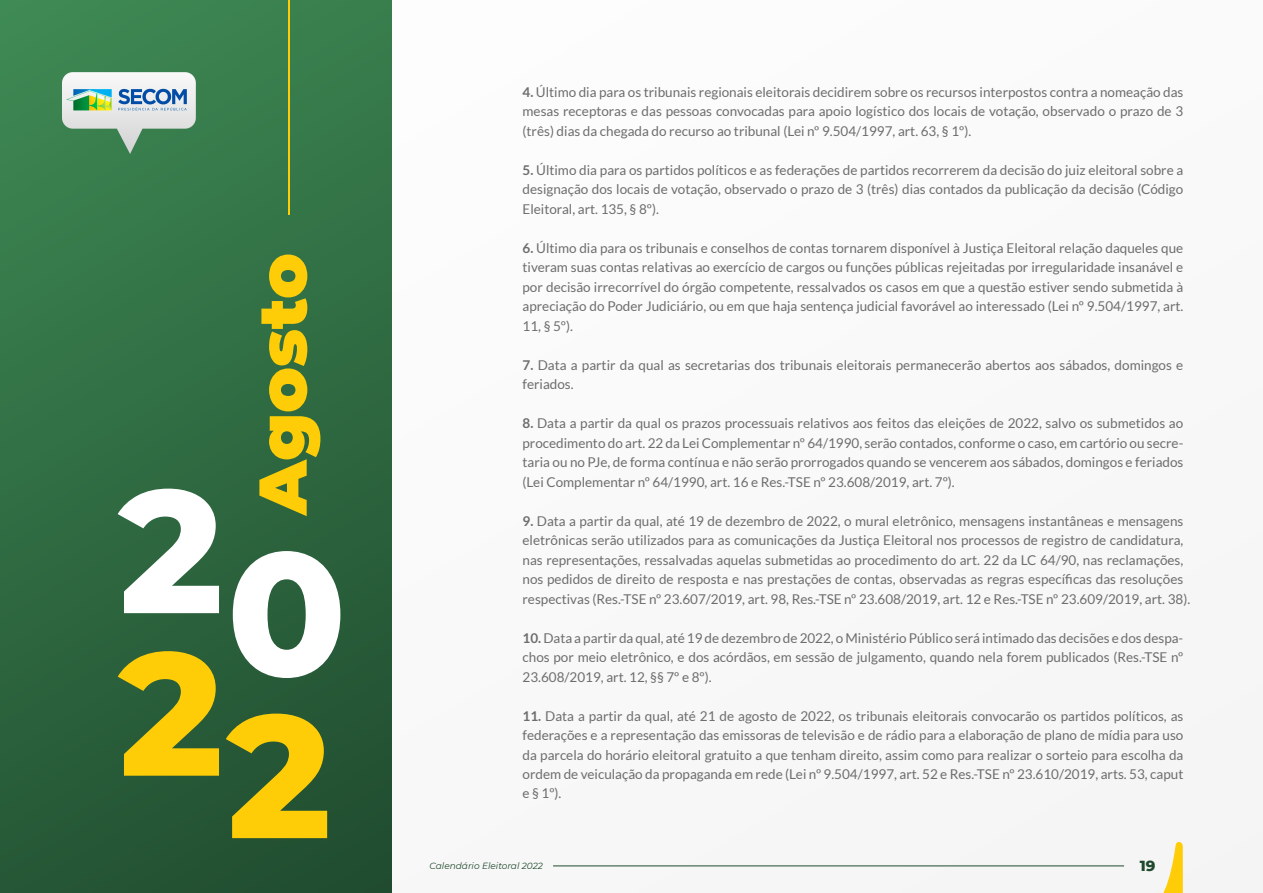
<style>
.page{position:relative;width:1263px;height:893px;background:#f9f9f9}
.page>*{position:absolute;margin:0;border:0;box-sizing:border-box;transform-origin:0 0}
.t1{font:800 174.45px "Montserrat";color:#fff}
.t2{font:800 174.45px "Montserrat";color:#ffcd07}
.t3{font:900 67.5px "Montserrat";color:#ffcd07}
.t4{font:800 14.85px "Montserrat";color:#1f4a2e}
.t5{font:13.5px/19.5px "Lato";color:#6e6d6d;text-align:justify}
.t6{font:italic 9px "Montserrat";color:#1f4a2e}
.s1{font-weight:700}
</style>
<div class="page">
<div style="left:0;top:0;width:391px;height:893px;background:linear-gradient(to bottom,#3d8551,#225132)"></div>
<img style="left:63px;top:73px;width:133px;height:80px">
<hr style="left:289px;top:0;width:1px;height:214px;background:#ffcd07">
<svg style="left:1118px;top:842px;width:65px;height:51px"></svg>
<hr style="left:553px;top:865px;width:571px;height:1px;background:#1f4a2e">
<h2 class="t3" style="left:232px;top:515px;width:263px;rotate:-90deg">Agosto</h2>
<h1 class="t1" style="left:119px;top:455px;width:229px">20</h1>
<h1 class="t2" style="left:119px;top:617px;width:214px">22</h1>
<p class="t5" style="left:522px;top:82px;width:662px"><span class="s1">4.</span> Último dia para os tribunais regionais eleitorais decidirem sobre os recursos interpostos contra a nomeação das mesas receptoras e das pessoas convocadas para apoio logístico dos locais de votação, observado o prazo de 3 (três) dias da chegada do recurso ao tribunal (Lei nº 9.504/1997, art. 63, § 1º).</p>
<p class="t5" style="left:522px;top:160px;width:662px"><span class="s1">5.</span> Último dia para os partidos políticos e as federações de partidos recorrerem da decisão do juiz eleitoral sobre a designação dos locais de votação, observado o prazo de 3 (três) dias contados da publicação da decisão (Código Eleitoral, art. 135, § 8º).</p>
<p class="t5" style="left:522px;top:238px;width:662px"><span class="s1">6.</span> Último dia para os tribunais e conselhos de contas tornarem disponível à Justiça Eleitoral relação daqueles que tiveram suas contas relativas ao exercício de cargos ou funções públicas rejeitadas por irregularidade insanável e por decisão irrecorrível do órgão competente, ressalvados os casos em que a questão estiver sendo submetida à apreciação do Poder Judiciário, ou em que haja sentença judicial favorável ao interessado (Lei nº 9.504/1997, art.<br>11, § 5º).</p>
<p class="t5" style="left:522px;top:355px;width:662px"><span class="s1">7.</span> Data a partir da qual as secretarias dos tribunais eleitorais permanecerão abertos aos sábados, domingos e feriados.</p>
<p class="t5" style="left:522px;top:413px;width:662px"><span class="s1">8.</span> Data a partir da qual os prazos processuais relativos aos feitos das eleições de 2022, salvo os submetidos ao procedimento do art. 22 da Lei Complementar nº 64/1990, serão contados, conforme o caso, em cartório ou secre&shy;taria ou no PJe, de forma contínua e não serão prorrogados quando se vencerem aos sábados, domingos e feriados (Lei Complementar nº 64/1990, art. 16 e Res.-TSE nº 23.608/2019, art. 7º).</p>
<p class="t5" style="left:522px;top:511px;width:669px;text-align:left"><span class="s1">9.</span> Data a partir da qual, até 19 de dezembro de 2022, o mural eletrônico, mensagens instantâneas e mensagens eletrônicas serão utilizados para as comunicações da Justiça Eleitoral nos processos de registro de candidatura, nas representações, ressalvadas aquelas submetidas ao procedimento do art. 22 da LC 64/90, nas reclamações, nos pedidos de direito de resposta e nas prestações de contas, observadas as regras específicas das resoluções respectivas (Res.-TSE nº 23.607/2019, art. 98, Res.-TSE nº 23.608/2019, art. 12 e Res.-TSE nº 23.609/2019, art. 38).</p>
<p class="t5" style="left:522px;top:628px;width:662px"><span class="s1">10.</span> Data a partir da qual, até 19 de dezembro de 2022, o Ministério Público será intimado das decisões e dos despa&shy;chos por meio eletrônico, e dos acórdãos, em sessão de julgamento, quando nela forem publicados (Res.-TSE nº 23.608/2019, art. 12, §§ 7º e 8º).</p>
<p class="t5" style="left:522px;top:706px;width:662px"><span class="s1">11.</span> Data a partir da qual, até 21 de agosto de 2022, os tribunais eleitorais convocarão os partidos políticos, as federações e a representação das emissoras de televisão e de rádio para a elaboração de plano de mídia para uso da parcela do horário eleitoral gratuito a que tenham direito, assim como para realizar o sorteio para escolha da ordem de veiculação da propaganda em rede (Lei nº 9.504/1997, art. 52 e Res.-TSE nº 23.610/2019, arts. 53, caput e § 1º).</p>
<p class="t6" style="left:429px;top:859px;width:115px">Calendário Eleitoral 2022</p>
<p class="t4" style="left:1140px;top:855px;width:17px">19</p>
</div>
